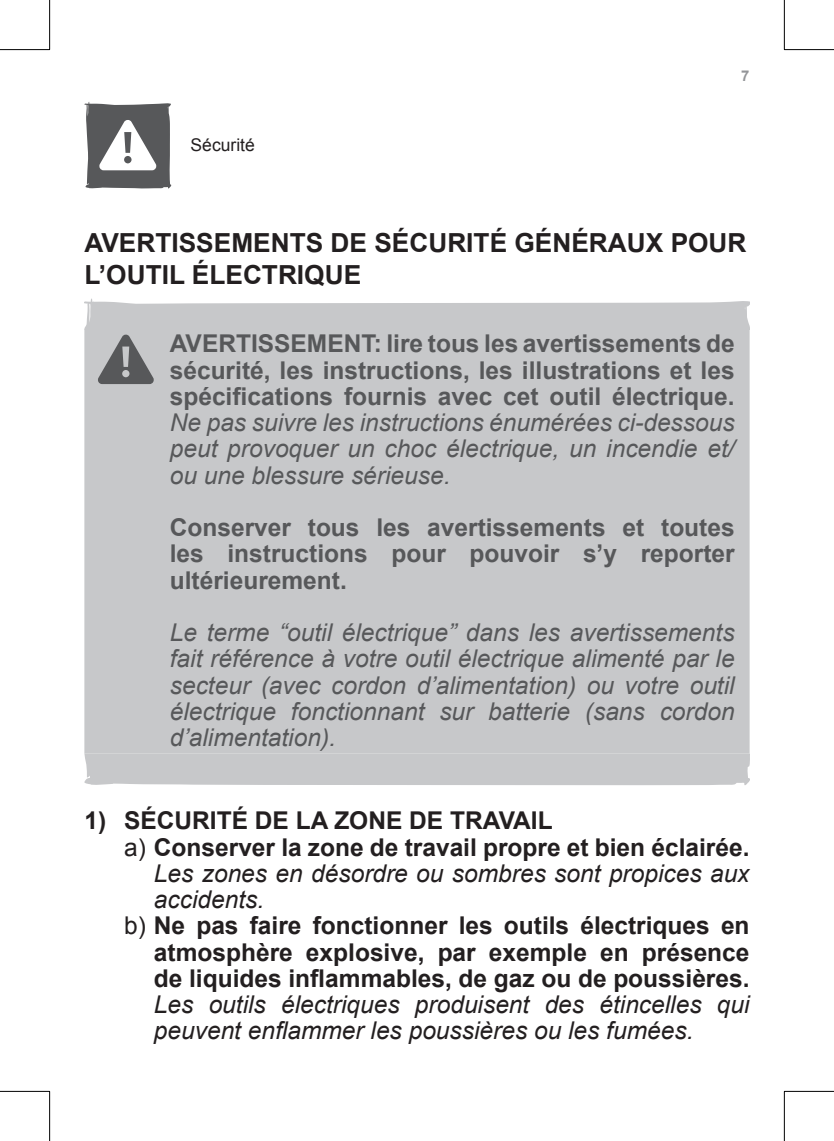
<style>
.page{position:relative;width:834px;height:1141px;background:#fff}
.page>*{position:absolute;margin:0;border:0;box-sizing:border-box;transform-origin:0 0}
.t1{font:700 26.25px/31.5px "Arial";color:#231f20}
.t2{font:italic 24.5px/26.2px "Arial";color:#57585a;text-align:justify}
.t3{font:700 24.5px/26.2px "Arial";color:#57585a;text-align:justify}
.t4{font:700 24.5px "Arial";color:#231f20}
.t5{font:italic 24.5px/26.2px "Arial";color:#231f20}
.t6{font:17.5px "Arial";color:#231f20}
.t7{font:700 14.88px "Arial";color:#939598}
.s1{font-weight:400}
</style>
<div class="page">
<svg style="left:84px;top:102px;width:88px;height:87px"></svg>
<div style="left:84px;top:384px;width:665px;height:370px;background:#c7c8ca"></div>
<svg style="left:84px;top:299px;width:665px;height:85px;background:#c7c7c9"></svg>
<div style="left:84px;top:754px;width:665px;height:31px;background:#c7c8ca"></div>
<hr style="left:0;top:49px;width:50px;height:1px;background:#000">
<hr style="left:784px;top:49px;width:49px;height:1px;background:#000">
<hr style="left:0;top:1091px;width:50px;height:1px;background:#000">
<hr style="left:784px;top:1091px;width:49px;height:1px;background:#000">
<hr style="left:49px;top:0;width:1px;height:50px;background:#000">
<hr style="left:49px;top:1091px;width:1px;height:50px;background:#000">
<hr style="left:783px;top:0;width:1px;height:50px;background:#000">
<hr style="left:783px;top:1091px;width:1px;height:50px;background:#000">
<p class="t6" style="left:190px;top:134px;width:66px">Sécurité</p>
<p class="t7" style="left:741px;top:66px;width:10px">7</p>
<p class="t1" style="left:84px;top:228px;width:663px">AVERTISSEMENTS DE SÉCURITÉ GÉNÉRAUX POUR<br>L’OUTIL ÉLECTRIQUE</p>
<p class="t3" style="left:170px;top:332px;width:566px">AVERTISSEMENT: lire tous les avertissements de sécurité, les instructions, les illustrations et les spécifications fournis avec cet outil électrique.</p>
<p class="t2" style="left:170px;top:410px;width:566px">Ne pas suivre les instructions énumérées ci-dessous peut provoquer un choc électrique, un incendie et/ ou une blessure sérieuse.</p>
<p class="t3" style="left:170px;top:515px;width:566px">Conserver tous les avertissements et toutes les instructions pour pouvoir s’y reporter ultérieurement.</p>
<p class="t2" style="left:170px;top:620px;width:566px">Le terme “outil électrique” dans les avertissements fait référence à votre outil électrique alimenté par le secteur (avec cordon d’alimentation) ou votre outil électrique fonctionnant sur batterie (sans cordon d’alimentation).</p>
<p class="t4" style="left:84px;top:805px;width:470px">1) SÉCURITÉ DE LA ZONE DE TRAVAIL</p>
<p class="t4" style="left:124px;top:831px;width:626px"><span class="s1">a)</span> Conserver la zone de travail propre et bien éclairée.</p>
<p class="t5" style="left:154px;top:861px;width:597px">Les zones en désordre ou sombres sont propices aux</p>
<p class="t5" style="left:154px;top:887px;width:112px">accidents.</p>
<p class="t4" style="left:124px;top:910px;width:627px"><span class="s1">b)</span> Ne pas faire fonctionner les outils électriques en</p>
<p class="t4" style="left:154px;top:936px;width:597px">atmosphère explosive, par exemple en présence</p>
<p class="t4" style="left:154px;top:962px;width:597px">de liquides inflammables, de gaz ou de poussières.</p>
<p class="t5" style="left:154px;top:992px;width:597px">Les outils électriques produisent des étincelles qui peuvent enflammer les poussières ou les fumées.</p>
</div>
